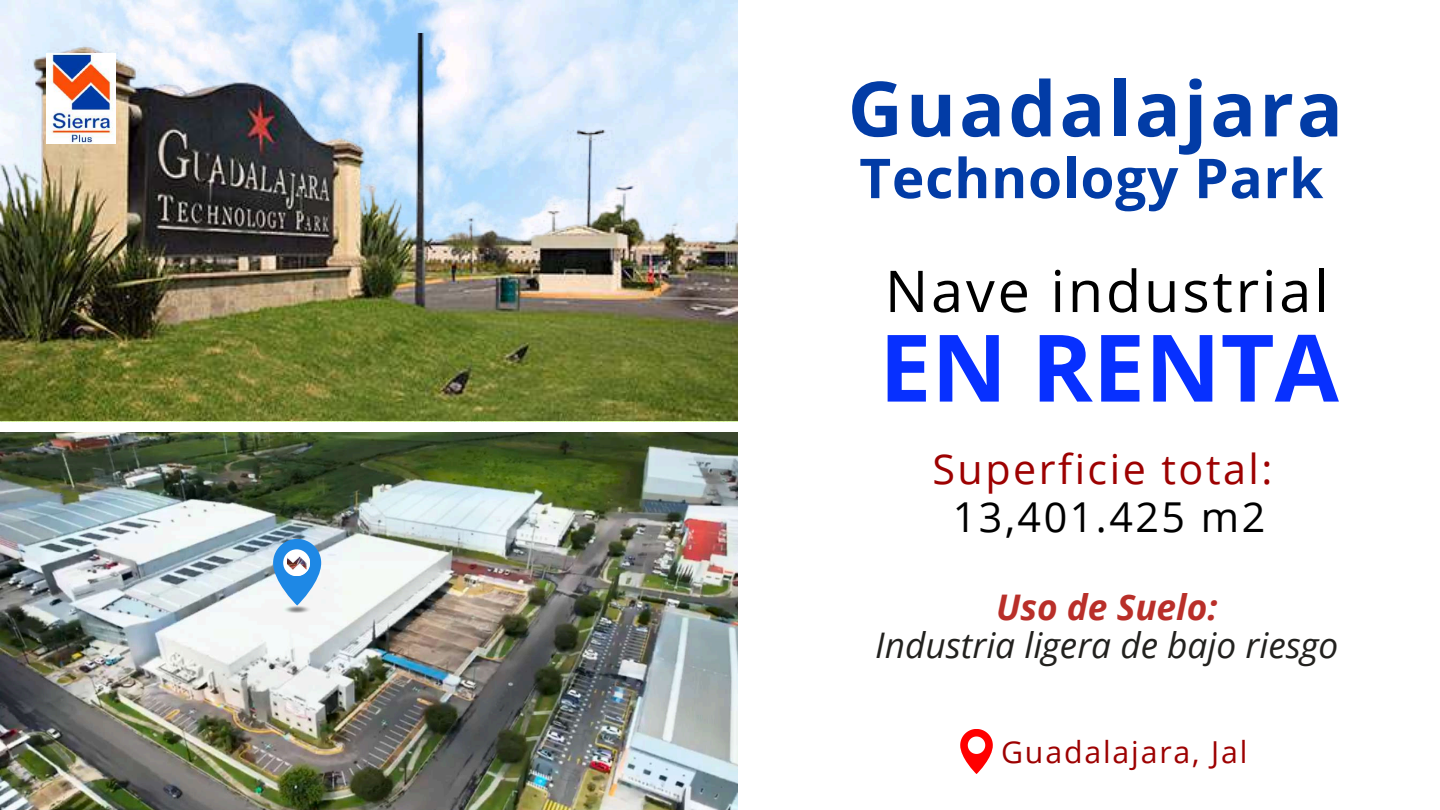
<style>
.page{position:relative;width:1440px;height:810px;background:#fff}
.page>*{position:absolute;margin:0;border:0;box-sizing:border-box;transform-origin:0 0}
.t1{font:700 93.2px "Open Sans";color:#0730ff}
.t2{font:700 76.2px "Open Sans";letter-spacing:.04em;color:#023ca6}
.t3{font:57.7px "Open Sans";letter-spacing:.05em;color:#000}
.t4{font:700 55px "Open Sans";letter-spacing:.015em;color:#023ca6}
.t5{font:41.2px "Open Sans";letter-spacing:.06em;color:#9d0101}
.t6{font:41.2px "Open Sans";letter-spacing:.06em;color:#000}
.t7{font:italic 35.3px "Open Sans";color:#22211e}
.t8{font:italic 700 35.3px "Open Sans";color:#b92f29}
.t9{font:30.3px "Open Sans";letter-spacing:.06em;color:#9d0101}
</style>
<div class="page">
<img style="left:0;top:0;width:737px;height:422px">
<img style="left:0;top:34px;width:737px;height:387px">
<img style="left:0;top:432px;width:737px;height:378px">
<svg style="left:960px;top:729px;width:33px;height:45px"></svg>
<img style="left:47px;top:54px;width:68px;height:90px">
<img style="left:282px;top:606px;width:29px;height:7px">
<svg style="left:273px;top:539px;width:48px;height:67px"></svg>
<div style="left:283px;top:549px;width:27px;height:27px;background:#fff;border-radius:50%"></div>
<img style="left:287px;top:556px;width:20px;height:14px">
<h2 class="t2" style="left:848px;top:55px;width:497px">Guadalajara</h2>
<h3 class="t4" style="left:859px;top:139px;width:466px">Technology Park</h3>
<h3 class="t3" style="left:885px;top:250px;width:445px">Nave industrial</h3>
<h1 class="t1" style="left:879px;top:302px;width:461px">EN RENTA</h1>
<p class="t5" style="left:932px;top:440px;width:342px">Superficie total:</p>
<p class="t6" style="left:953px;top:488px;width:314px">13,401.425 m2</p>
<p class="t8" style="left:996px;top:583px;width:223px">Uso de Suelo:</p>
<p class="t7" style="left:875px;top:620px;width:465px">Industria ligera de bajo riesgo</p>
<p class="t9" style="left:1001px;top:731px;width:248px">Guadalajara, Jal</p>
</div>
